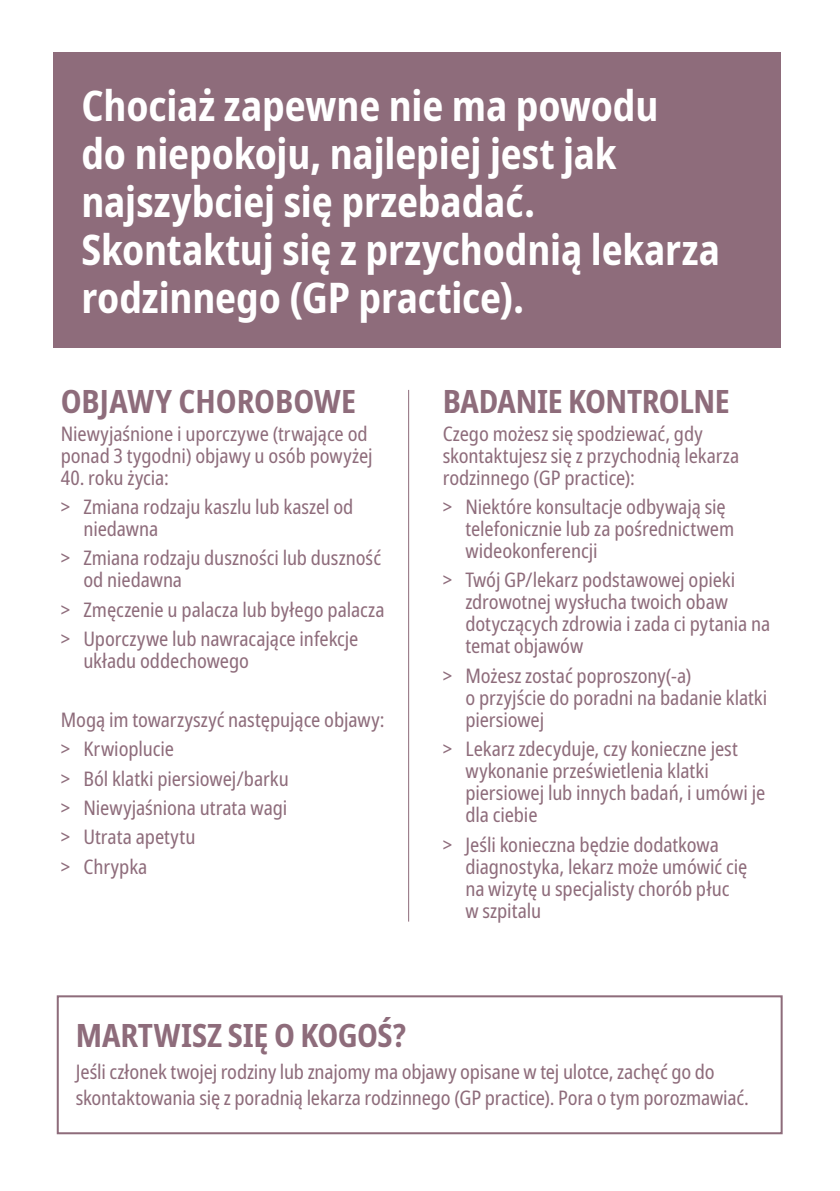
<style>
.page{position:relative;width:840px;height:1191px;background:#fff}
.page>*{position:absolute;margin:0;border:0;box-sizing:border-box;transform-origin:0 0}
.t1{font:700 condensed 42px/48px "Noto Sans";letter-spacing:-.005em;color:#fff}
.t2{font:700 condensed 32px "Noto Sans";letter-spacing:-.005em;color:#8e6c7b}
.t3{font:condensed 20px/22px "Noto Sans";letter-spacing:-.005em;color:#8e6c7b}
</style>
<div class="page">
<div style="left:54px;top:52px;width:726px;height:296px;background:#8e6c7b"></div>
<div style="left:57px;top:995px;width:725px;height:139px;border:2px solid #8e6c7b"></div>
<hr style="left:408px;top:390px;width:1px;height:531px;background:#8e6c7b">
<h1 class="t1" style="left:81px;top:82px;width:640px">Chociaż zapewne nie ma powodu<br>do niepokoju, najlepiej jest jak najszybciej się przebadać.<br>Skontaktuj się z przychodnią lekarza rodzinnego (GP practice).</h1>
<h2 class="t2" style="left:61px;top:378px;width:297px">OBJAWY CHOROBOWE</h2>
<p class="t3" style="left:61px;top:423px;width:313px">Niewyjaśnione i uporczywe (trwające od ponad 3 tygodni) objawy u osób powyżej</p>
<p class="t3" style="left:61px;top:463px;width:294px;line-height:29.4px">40. roku życia:<br>&gt; Zmiana rodzaju kaszlu lub kaszel od</p>
<p class="t3" style="left:61px;top:514px;width:322px;line-height:29.4px;text-indent:23px">niedawna<br>&gt; Zmiana rodzaju duszności lub duszność</p>
<p class="t3" style="left:61px;top:566px;width:325px;line-height:29.4px;text-indent:23px">od niedawna<br>&gt; Zmęczenie u palacza lub byłego palacza &gt; Uporczywe lub nawracające infekcje</p>
<p class="t3" style="left:83px;top:650px;width:167px">układu oddechowego</p>
<p class="t3" style="left:61px;top:705px;width:325px;line-height:29.4px">Mogą im towarzyszyć następujące objawy: &gt; Krwioplucie<br>&gt; Ból klatki piersiowej/barku<br>&gt; Niewyjaśniona utrata wagi<br>&gt; Utrata apetytu<br>&gt; Chrypka</p>
<h2 class="t2" style="left:442px;top:378px;width:288px">BADANIE KONTROLNE</h2>
<p class="t3" style="left:442px;top:423px;width:298px">Czego możesz się spodziewać, gdy skontaktujesz się z przychodnią lekarza rodzinnego (GP practice):</p>
<p class="t3" style="left:465px;top:496px;width:270px;text-indent:-23px">&gt; Niektóre konsultacje odbywają się telefonicznie lub za pośrednictwem wideokonferencji</p>
<p class="t3" style="left:465px;top:569px;width:306px;text-indent:-23px">&gt; Twój GP/lekarz podstawowej opieki zdrowotnej wysłucha twoich obaw dotyczących zdrowia i zada ci pytania na temat objawów</p>
<p class="t3" style="left:465px;top:665px;width:303px;text-indent:-23px">&gt; Możesz zostać poproszony(-a)<br>o przyjście do poradni na badanie klatki piersiowej</p>
<p class="t3" style="left:465px;top:738px;width:301px;text-indent:-23px">&gt; Lekarz zdecyduje, czy konieczne jest wykonanie prześwietlenia klatki piersiowej lub innych badań, i umówi je dla ciebie</p>
<p class="t3" style="left:465px;top:833px;width:283px;text-indent:-23px">&gt; Jeśli konieczna będzie dodatkowa diagnostyka, lekarz może umówić cię na wizytę u specjalisty chorób płuc w szpitalu</p>
<h2 class="t2" style="left:76px;top:1012px;width:331px">MARTWISZ SIĘ O KOGOŚ?</h2>
<p class="t3" style="left:76px;top:1059px;width:674px;line-height:26px">Jeśli członek twojej rodziny lub znajomy ma objawy opisane w tej ulotce, zachęć go do skontaktowania się z poradnią lekarza rodzinnego (GP practice). Pora o tym porozmawiać.</p>
</div>
